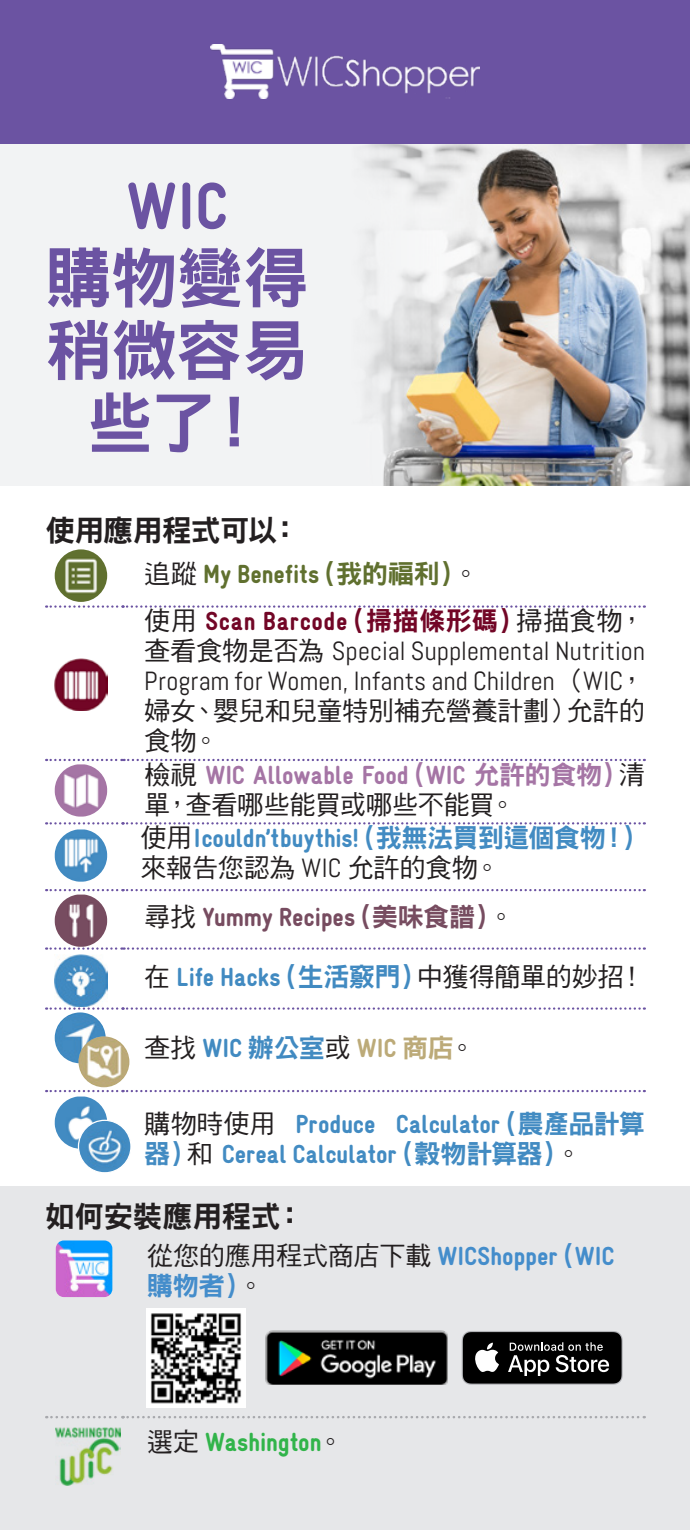
<style>
.page{position:relative;width:690px;height:1530px;background:#fff}
.page>*{position:absolute;margin:0;border:0;box-sizing:border-box;transform-origin:0 0}
.Text{font:66.5px/72.5px "DF Hei Std W9";letter-spacing:-.015em;color:#6b53a2;text-align:center}
.Text-2{font:30px "DF Hei Std W9";letter-spacing:-.025em;color:#231f20}
.Text-3{font:26.25px/30px "Abel";letter-spacing:.01em;color:#231f20;text-align:justify}
.Text-4{font:900 26.25px/30px "Gravur Condensed Pro";letter-spacing:-.005em;color:#428bc2}
.Text-5{font:900 26.25px/30px "Gravur Condensed Pro";letter-spacing:-.005em;color:#a575a5}
.Text-6{font:26.25px "DF Hei Std W5";letter-spacing:-.015em;color:#231f20}
.Text-7{font:900 26.25px/30px "Gravur Condensed Pro";letter-spacing:-.005em;color:#448dcb}
.Text-8{font:900 26.25px "Gravur Condensed Pro";letter-spacing:-.005em;color:#774c60}
.Text-9{font:900 26.25px "Gravur Condensed Pro";color:#60702f}
.Text-10{font:900 26.25px "Gravur Condensed Pro";letter-spacing:-.005em;color:#31b44a}
.s1{font-family:"Gravur Condensed Pro";font-weight:900}
.s2{font-family:"DF Hei Std W5";font-weight:400;color:#231f20}
.s3{font-family:"DF Hei Std W9";font-weight:400}
.s4{font-family:"DF Hei Std W5"}
.s5{font-family:"Gravur Condensed Pro";font-weight:900;color:#720626}
.s6{font-family:"DF Hei Std W9";color:#720626}
.s7{font-family:"Abel";font-weight:400;color:#231f20}
.s8{font-family:"Gravur Condensed Pro";font-weight:900;color:#418ac1}
.s9{font-family:"DF Hei Std W9";color:#418ac1}
.s10{font-family:"Gravur Condensed Pro";font-weight:900;color:#bcaa78}
.s11{font-family:"DF Hei Std W9";color:#bcaa78}
</style>
<div class="page">
<div style="left:0;top:120px;width:690px;height:365px;background:#f2f3f4"></div>
<div style="left:0;top:1186px;width:690px;height:344px;background:#e6e7e9"></div>
<img style="left:154px;top:143px;width:536px;height:342px">
<div style="left:0;top:0;width:690px;height:143px;background:#6b53a2"></div>
<svg style="left:46px;top:605px;width:599px;height:3px"></svg>
<svg style="left:46px;top:1007px;width:599px;height:3px"></svg>
<svg style="left:46px;top:1090px;width:599px;height:2px"></svg>
<svg style="left:46px;top:759px;width:599px;height:2px"></svg>
<svg style="left:46px;top:822px;width:599px;height:3px"></svg>
<svg style="left:46px;top:889px;width:599px;height:2px"></svg>
<svg style="left:46px;top:947px;width:599px;height:3px"></svg>
<img style="left:55px;top:549px;width:52px;height:53px;border-radius:26px">
<img style="left:55px;top:659px;width:52px;height:52px">
<img style="left:55px;top:764px;width:52px;height:53px">
<img style="left:55px;top:829px;width:52px;height:53px">
<img style="left:55px;top:895px;width:52px;height:52px">
<img style="left:55px;top:954px;width:52px;height:52px">
<img style="left:55px;top:1012px;width:51px;height:51px;border-radius:25px">
<img style="left:78px;top:1036px;width:51px;height:51px;border-radius:25px">
<img style="left:55px;top:1097px;width:52px;height:52px">
<img style="left:78px;top:1120px;width:53px;height:53px;border-radius:25px">
<div style="left:78px;top:1120px;width:54px;height:53px;border:1px solid #fff;border-radius:50%"></div>
<img style="left:210px;top:45px;width:270px;height:53px">
<svg style="left:46px;top:1416px;width:599px;height:2px"></svg>
<img style="left:56px;top:1240px;width:56px;height:57px">
<img style="left:266px;top:1331px;width:181px;height:54px">
<svg style="left:462px;top:1331px;width:161px;height:54px;background:#323333"></svg>
<img style="left:147px;top:1309px;width:98px;height:98px">
<img style="left:56px;top:1428px;width:64px;height:58px">
<p class="Text" style="left:45px;top:168px;width:265px"><span class="s1">WIC<br></span>購物變得稍微容易些了！</p>
<p class="Text-2" style="left:45px;top:514px;width:257px">使用應用程式可以：</p>
<p class="Text-9" style="left:144px;top:560px;width:336px"><span class="s2">追蹤</span> My Benefits<span class="s3">（我的福利）</span><span class="s2">。</span></p>
<p class="Text-3" style="left:144px;top:606px;width:502px"><span class="s4">使用</span> <span class="s5">Scan Barcode</span><span class="s6">（掃描條形碼）</span><span class="s4">掃描食物，查看食物是否為</span> Special Supplemental Nutrition Program for Women, Infants and Children <span class="s4">（</span>WIC<span class="s4">，婦女、嬰兒和兒童特別補充營養計劃）允許的食物。</span></p>
<p class="Text-5" style="left:144px;top:760px;width:502px"><span class="s2">檢視</span> WIC Allowable Food<span class="s3">（</span>WIC <span class="s3">允許的食物）</span><span class="s2">清單，查看哪些能買或哪些不能買。</span></p>
<p class="Text-4" style="left:140px;top:823px;width:506px"><span class="s2">使用</span>I couldn’t buy this!<span class="s3">（我無法買到這個食物！）</span><span class="s2">來報告您認為</span> <span class="s7">WIC</span> <span class="s2">允許的食物。</span></p>
<p class="Text-8" style="left:144px;top:903px;width:372px"><span class="s2">尋找</span> Yummy Recipes<span class="s3">（美味食譜）</span><span class="s2">。</span></p>
<p class="Text-6" style="left:144px;top:962px;width:502px">在 <span class="s8">Life Hacks</span><span class="s9">（生活竅門）</span>中獲得簡單的妙招！</p>
<p class="Text-6" style="left:144px;top:1033px;width:332px">查找 <span class="s8">WIC</span> <span class="s9">辦公室</span>或 <span class="s10">WIC</span> <span class="s11">商店</span>。</p>
<p class="Text-4" style="left:144px;top:1110px;width:502px"><span class="s2">購物時使用</span> Produce Calculator<span class="s3">（農產品計算器）</span><span class="s2">和</span> Cereal Calculator<span class="s3">（穀物計算器）</span><span class="s2">。</span></p>
<p class="Text-2" style="left:45px;top:1200px;width:261px">如何安裝應用程式：</p>
<p class="Text-7" style="left:147px;top:1241px;width:469px"><span class="s2">從您的應用程式商店下載</span> WICShopper<span class="s3">（</span>WIC<span class="s3">購物者）</span><span class="s2">。</span></p>
<p class="Text-10" style="left:147px;top:1427px;width:198px"><span class="s2">選定</span> Washington<span class="s2">。</span></p>
</div>
